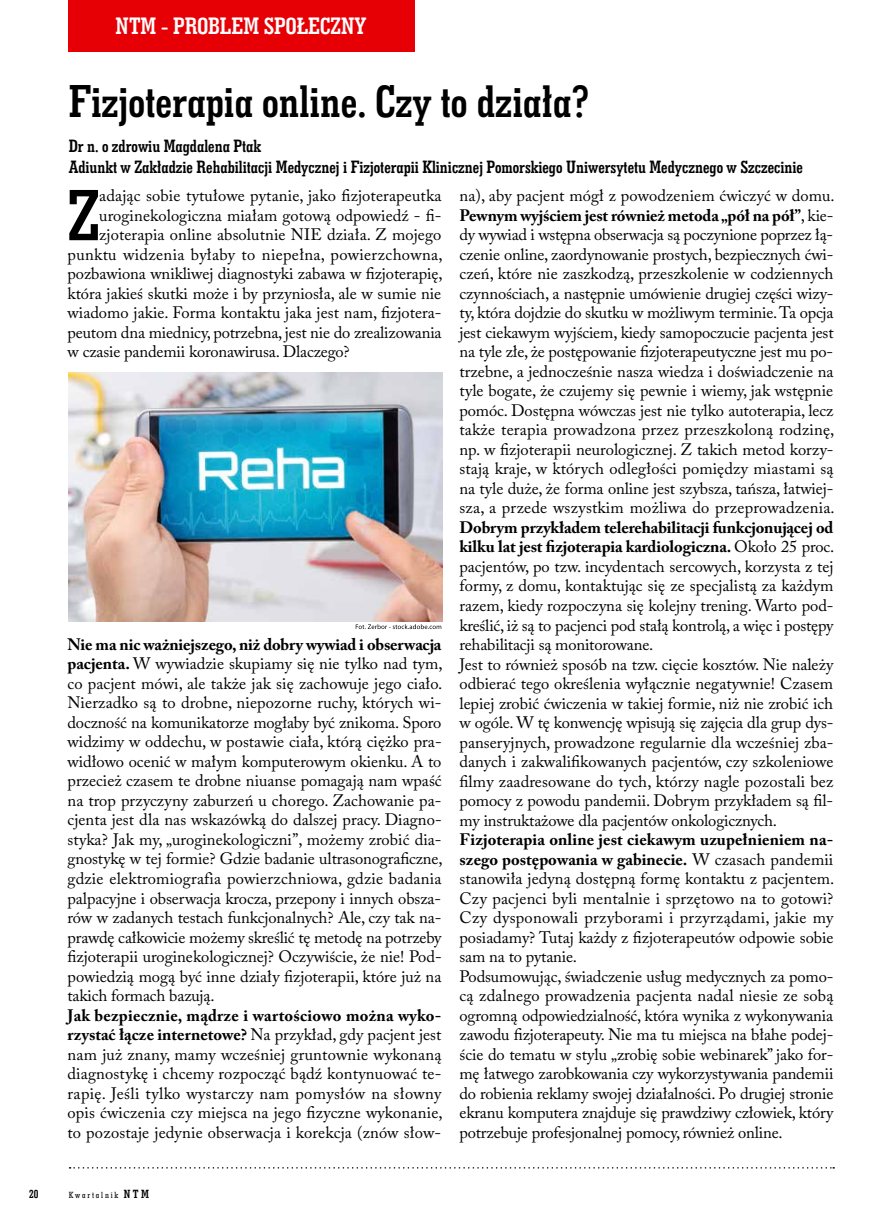
<style>
.page{position:relative;width:885px;height:1225px;background:#fff}
.page>*{position:absolute;margin:0;border:0;box-sizing:border-box;transform-origin:0 0}
.t1{font:73.8px "Geo Slab 703 Bd Cn EU Normal";color:#000}
.t2{font:46.5px "Geo Slab 703 Bd Cn EU Normal";color:#000}
.t3{font:24px "Geo Slab 703 Bd Cn EU Normal";color:#fff}
.t4{font:18px/21px "Geo Slab 703 Bd Cn EU Normal";color:#000}
.t5{font:16.5px/19.5px "Adobe Caslon Pro";color:#000;text-align:justify}
.t6{font:16.5px "Adobe Caslon Pro";letter-spacing:.02em;color:#000}
.t7{font:12px "Geo Slab 703 Bd Cn EU Normal";color:#000}
.t8{font:9px "Geo Slab 703 Md Cn EU Normal";letter-spacing:.2em;color:#000}
.s1{font-weight:700}
.s2{font-family:"Geo Slab 703 Bd Cn EU Normal";font-size:12px}
</style>
<div class="page">
<svg style="left:70px;top:1167px;width:764px;height:1px"></svg>
<div style="left:68px;top:0;width:347px;height:51px;background:#e60005"></div>
<img style="left:68px;top:372px;width:374px;height:249px">
<svg style="left:355px;top:624px;width:86px;height:5px"></svg>
<h3 class="t3" style="left:115px;top:11px;width:252px">NTM - PROBLEM SPOŁECZNY</h3>
<h2 class="t2" style="left:69px;top:72px;width:522px">Fizjoterapia online. Czy to działa?</h2>
<p class="t4" style="left:69px;top:135px;width:735px">Dr n. o zdrowiu Magdalena Ptak<br>Adiunkt w Zakładzie Rehabilitacji Medycznej i Fizjoterapii Klinicznej Pomorskiego Uniwersytetu Medycznego w Szczecinie</p>
<h1 class="t1" style="left:68px;top:169px;width:34px">Z</h1>
<p class="t5" style="left:99px;top:186px;width:343px">adając sobie tytułowe pytanie, jako fizjoterapeutka</p>
<p class="t5" style="left:99px;top:205px;width:344px">uroginekologiczna miałam gotową odpowiedź - fi-</p>
<p class="t5" style="left:99px;top:225px;width:343px">zjoterapia online absolutnie NIE działa. Z mojego</p>
<p class="t6" style="left:68px;top:244px;width:376px">punktu widzenia byłaby to niepełna, powierzchowna,</p>
<p class="t5" style="left:68px;top:264px;width:376px">pozbawiona wnikliwej diagnostyki zabawa w fizjoterapię,</p>
<p class="t5" style="left:68px;top:283px;width:375px">która jakieś skutki może i by przyniosła, ale w sumie nie</p>
<p class="t5" style="left:68px;top:303px;width:375px">wiadomo jakie. Forma kontaktu jaka jest nam, fizjotera-</p>
<p class="t5" style="left:68px;top:322px;width:375px">peutom dna miednicy, potrzebna, jest nie do zrealizowania</p>
<p class="t5" style="left:68px;top:342px;width:284px">w czasie pandemii koronawirusa. Dlaczego?</p>
<p class="t5" style="left:68px;top:634px;width:377px"><span class="s1">Nie ma nic ważniejszego, niż dobry wywiad i obserwacja pacjenta.</span> W wywiadzie skupiamy się nie tylko nad tym, co pacjent mówi, ale także jak się zachowuje jego ciało.<br>Nierzadko są to drobne, niepozorne ruchy, których wi&shy;doczność na komunikatorze mogłaby być znikoma. Sporo widzimy w oddechu, w postawie ciała, którą ciężko pra&shy;widłowo ocenić w małym komputerowym okienku. A to przecież czasem te drobne niuanse pomagają nam wpaść na trop przyczyny zaburzeń u chorego. Zachowanie pa&shy;cjenta jest dla nas wskazówką do dalszej pracy. Diagno&shy;styka? Jak my, „uroginekologiczni”, możemy zrobić dia&shy;gnostykę w tej formie? Gdzie badanie ultrasonograficzne, gdzie elektromiografia powierzchniowa, gdzie badania palpacyjne i obserwacja krocza, przepony i innych obsza&shy;rów w zadanych testach funkcjonalnych? Ale, czy tak na&shy;prawdę całkowicie możemy skreślić tę metodę na potrzeby fizjoterapii uroginekologicznej? Oczywiście, że nie! Pod&shy;powiedzią mogą być inne działy fizjoterapii, które już na takich formach bazują.</p>
<p class="t5" style="left:68px;top:1005px;width:376px"><span class="s1">Jak bezpiecznie, mądrze i wartościowo można wyko&shy;rzystać łącze internetowe?</span> Na przykład, gdy pacjent jest nam już znany, mamy wcześniej gruntownie wykonaną diagnostykę i chcemy rozpocząć bądź kontynuować te&shy;rapię. Jeśli tylko wystarczy nam pomysłów na słowny opis ćwiczenia czy miejsca na jego fizyczne wykonanie, to pozostaje jedynie obserwacja i korekcja (znów słow-</p>
<p class="t5" style="left:459px;top:186px;width:377px">na), aby pacjent mógł z powodzeniem ćwiczyć w domu.<br><span class="s1">Pewnym wyjściem jest również metoda „pół na pół”</span>, kie&shy;dy wywiad i wstępna obserwacja są poczynione poprzez łą&shy;czenie online, zaordynowanie prostych, bezpiecznych ćwi&shy;czeń, które nie zaszkodzą, przeszkolenie w codziennych czynnościach, a następnie umówienie drugiej części wizy&shy;ty, która dojdzie do skutku w możliwym terminie. Ta opcja jest ciekawym wyjściem, kiedy samopoczucie pacjenta jest na tyle złe, że postępowanie fizjoterapeutyczne jest mu po&shy;trzebne, a jednocześnie nasza wiedza i doświadczenie na tyle bogate, że czujemy się pewnie i wiemy, jak wstępnie pomóc. Dostępna wówczas jest nie tylko autoterapia, lecz także terapia prowadzona przez przeszkoloną rodzinę, np. w fizjoterapii neurologicznej. Z takich metod korzy&shy;stają kraje, w których odległości pomiędzy miastami są na tyle duże, że forma online jest szybsza, tańsza, łatwiej&shy;sza, a przede wszystkim możliwa do przeprowadzenia.</p>
<p class="t5" style="left:459px;top:517px;width:376px;text-align:left"><span class="s1">Dobrym przykładem telerehabilitacji funkcjonującej od kilku lat jest fizjoterapia kardiologiczna.</span> Około 25 proc. pacjentów, po tzw. incydentach sercowych, korzysta z tej formy, z domu, kontaktując się ze specjalistą za każdym razem, kiedy rozpoczyna się kolejny trening. Warto pod&shy;kreślić, iż są to pacjenci pod stałą kontrolą, a więc i postępy rehabilitacji są monitorowane.<br>Jest to również sposób na tzw. cięcie kosztów. Nie należy odbierać tego określenia wyłącznie negatywnie! Czasem lepiej zrobić ćwiczenia w takiej formie, niż nie zrobić ich w ogóle. W tę konwencję wpisują się zajęcia dla grup dys&shy;panseryjnych, prowadzone regularnie dla wcześniej zba&shy;danych i zakwalifikowanych pacjentów, czy szkoleniowe filmy zaadresowane do tych, którzy nagle pozostali bez pomocy z powodu pandemii. Dobrym przykładem są fil&shy;my instruktażowe dla pacjentów onkologicznych.</p>
<p class="t5" style="left:459px;top:829px;width:376px;text-align:left"><span class="s1">Fizjoterapia online jest ciekawym uzupełnieniem na&shy;szego postępowania w gabinecie.</span> W czasach pandemii stanowiła jedyną dostępną formę kontaktu z pacjentem.<br>Czy pacjenci byli mentalnie i sprzętowo na to gotowi?<br>Czy dysponowali przyborami i przyrządami, jakie my posiadamy? Tutaj każdy z fizjoterapeutów odpowie sobie sam na to pytanie.<br>Podsumowując, świadczenie usług medycznych za pomo&shy;cą zdalnego prowadzenia pacjenta nadal niesie ze sobą ogromną odpowiedzialność, która wynika z wykonywania zawodu fizjoterapeuty. Nie ma tu miejsca na błahe podej&shy;ście do tematu w stylu „zrobię sobie webinarek” jako for&shy;mę łatwego zarobkowania czy wykorzystywania pandemii do robienia reklamy swojej działalności. Po drugiej stronie ekranu komputera znajduje się prawdziwy człowiek, który potrzebuje profesjonalnej pomocy, również online.</p>
<p class="t7" style="left:29px;top:1186px;width:11px">20</p>
<p class="t8" style="left:69px;top:1189px;width:82px">Kwartalnik <span class="s2">NTM</span></p>
</div>
